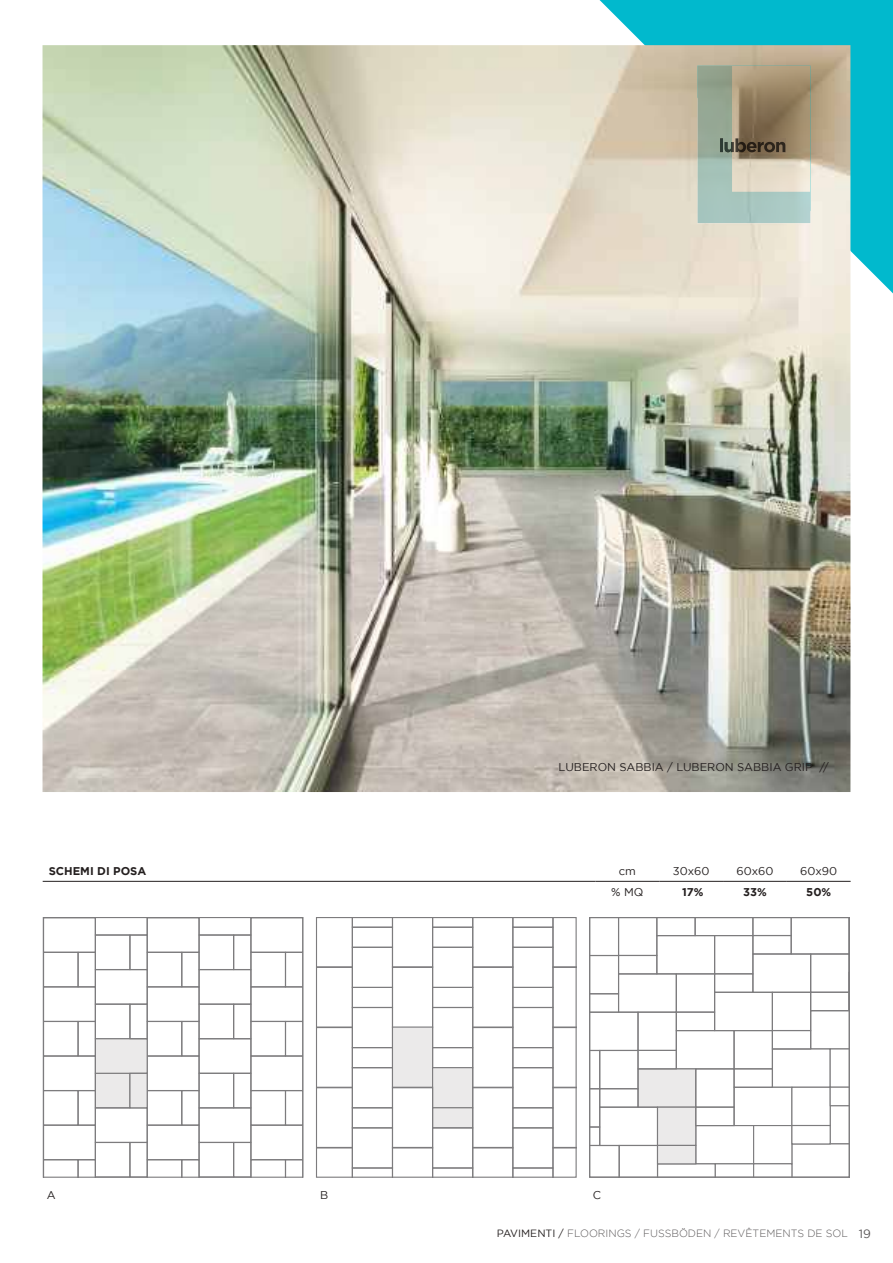
<style>
.page{position:relative;width:893px;height:1263px;background:#fff}
.page>*{position:absolute;margin:0;border:0;box-sizing:border-box;transform-origin:0 0}
.t1{font:11.25px "Gotham";color:#241f1f}
.t2{font:700 11.25px "Gotham";color:#241f1f}
.t3{font:300 10.5px "Gotham";color:#5a5758}
.s1{font-weight:400;color:#241f1f}
.s2{font-weight:400;font-size:12px}
</style>
<div class="page">
<svg style="left:599px;top:0;width:294px;height:306px;background:#1dc0d2"></svg>
<img style="left:43px;top:45px;width:807px;height:747px">
<img style="left:697px;top:66px;width:113px;height:157px">
<img style="left:720px;top:138px;width:65px;height:14px">
<hr style="left:0;top:1029px;width:1px;height:149px;background:#ebeaea">
<hr style="left:43px;top:881px;width:552px;height:1px;background:#241f1f">
<hr style="left:595px;top:881px;width:64px;height:1px;background:#241f1f">
<hr style="left:659px;top:881px;width:64px;height:1px;background:#241f1f">
<hr style="left:723px;top:881px;width:64px;height:1px;background:#241f1f">
<hr style="left:787px;top:881px;width:64px;height:1px;background:#241f1f">
<div style="left:43px;top:952px;width:36px;height:35px;border:1px solid #7d7c7e"></div>
<div style="left:250px;top:952px;width:36px;height:35px;border:1px solid #7d7c7e"></div>
<div style="left:95px;top:934px;width:35px;height:36px;border:1px solid #7d7c7e"></div>
<div style="left:199px;top:934px;width:35px;height:36px;border:1px solid #7d7c7e"></div>
<div style="left:43px;top:1021px;width:36px;height:35px;border:1px solid #7d7c7e"></div>
<div style="left:250px;top:1021px;width:36px;height:35px;border:1px solid #7d7c7e"></div>
<div style="left:43px;top:1090px;width:36px;height:36px;border:1px solid #7d7c7e"></div>
<div style="left:147px;top:1090px;width:35px;height:36px;border:1px solid #7d7c7e"></div>
<div style="left:250px;top:1090px;width:36px;height:36px;border:1px solid #7d7c7e"></div>
<div style="left:95px;top:1073px;width:35px;height:35px;background:#ebeaea"></div>
<div style="left:43px;top:917px;width:53px;height:36px;border:1px solid #7d7c7e"></div>
<div style="left:147px;top:917px;width:53px;height:36px;border:1px solid #7d7c7e"></div>
<div style="left:250px;top:917px;width:53px;height:36px;border:1px solid #7d7c7e"></div>
<svg style="left:95px;top:919px;width:53px;height:16px"></svg>
<svg style="left:199px;top:919px;width:52px;height:16px"></svg>
<div style="left:43px;top:986px;width:53px;height:36px;border:1px solid #7d7c7e"></div>
<div style="left:147px;top:986px;width:53px;height:36px;border:1px solid #7d7c7e"></div>
<div style="left:250px;top:986px;width:53px;height:36px;border:1px solid #7d7c7e"></div>
<div style="left:95px;top:969px;width:53px;height:36px;border:1px solid #7d7c7e"></div>
<div style="left:199px;top:969px;width:52px;height:36px;border:1px solid #7d7c7e"></div>
<div style="left:43px;top:1055px;width:53px;height:36px;border:1px solid #7d7c7e"></div>
<div style="left:147px;top:1055px;width:53px;height:36px;border:1px solid #7d7c7e"></div>
<div style="left:250px;top:1055px;width:53px;height:36px;border:1px solid #7d7c7e"></div>
<div style="left:95px;top:1038px;width:53px;height:36px;background:#ebeaea;border:1px solid #7d7c7e"></div>
<div style="left:199px;top:1038px;width:52px;height:36px;border:1px solid #7d7c7e"></div>
<div style="left:43px;top:1125px;width:53px;height:35px;border:1px solid #7d7c7e"></div>
<div style="left:147px;top:1125px;width:53px;height:35px;border:1px solid #7d7c7e"></div>
<div style="left:250px;top:1125px;width:53px;height:35px;border:1px solid #7d7c7e"></div>
<div style="left:95px;top:1107px;width:53px;height:36px;border:1px solid #7d7c7e"></div>
<div style="left:199px;top:1107px;width:52px;height:36px;border:1px solid #7d7c7e"></div>
<div style="left:78px;top:952px;width:18px;height:35px;border:1px solid #7d7c7e"></div>
<div style="left:181px;top:952px;width:19px;height:35px;border:1px solid #7d7c7e"></div>
<div style="left:285px;top:952px;width:18px;height:35px;border:1px solid #7d7c7e"></div>
<div style="left:129px;top:934px;width:19px;height:36px;border:1px solid #7d7c7e"></div>
<div style="left:233px;top:934px;width:18px;height:36px;border:1px solid #7d7c7e"></div>
<div style="left:78px;top:1021px;width:18px;height:35px;border:1px solid #7d7c7e"></div>
<div style="left:181px;top:1021px;width:19px;height:35px;border:1px solid #7d7c7e"></div>
<div style="left:285px;top:1021px;width:18px;height:35px;border:1px solid #7d7c7e"></div>
<div style="left:129px;top:1004px;width:19px;height:35px;border:1px solid #7d7c7e"></div>
<div style="left:233px;top:1004px;width:18px;height:35px;border:1px solid #7d7c7e"></div>
<div style="left:78px;top:1090px;width:18px;height:36px;border:1px solid #7d7c7e"></div>
<div style="left:181px;top:1090px;width:19px;height:36px;border:1px solid #7d7c7e"></div>
<div style="left:285px;top:1090px;width:18px;height:36px;border:1px solid #7d7c7e"></div>
<div style="left:129px;top:1073px;width:19px;height:35px;background:#ebeaea;border:1px solid #7d7c7e"></div>
<div style="left:233px;top:1073px;width:18px;height:35px;border:1px solid #7d7c7e"></div>
<svg style="left:45px;top:1159px;width:51px;height:17px"></svg>
<svg style="left:148px;top:1159px;width:52px;height:17px"></svg>
<svg style="left:251px;top:1159px;width:50px;height:17px"></svg>
<div style="left:129px;top:1142px;width:19px;height:35px;border:1px solid #7d7c7e"></div>
<div style="left:233px;top:1142px;width:18px;height:35px;border:1px solid #7d7c7e"></div>
<div style="left:43px;top:917px;width:260px;height:261px;border:1px solid #7d7c7e"></div>
<svg style="left:318px;top:919px;width:257px;height:257px"></svg>
<div style="left:316px;top:917px;width:261px;height:261px;border:1px solid #7d7c7e"></div>
<svg style="left:592px;top:919px;width:255px;height:256px"></svg>
<div style="left:589px;top:917px;width:261px;height:261px;border:1px solid #7d7c7e"></div>
<p class="t1" style="left:559px;top:763px;width:272px">LUBERON SABBIA / LUBERON SABBIA GRIP //</p>
<p class="t2" style="left:49px;top:867px;width:99px">SCHEMI DI POSA</p>
<p class="t1" style="left:619px;top:867px;width:19px">cm</p>
<p class="t1" style="left:673px;top:867px;width:38px">30x60</p>
<p class="t1" style="left:736px;top:867px;width:39px">60x60</p>
<p class="t1" style="left:800px;top:867px;width:39px">60x90</p>
<p class="t1" style="left:611px;top:888px;width:34px">% MQ</p>
<p class="t2" style="left:682px;top:887px;width:23px">17%</p>
<p class="t2" style="left:743px;top:887px;width:25px">33%</p>
<p class="t2" style="left:806px;top:887px;width:26px">50%</p>
<p class="t1" style="left:47px;top:1191px;width:10px">A</p>
<p class="t1" style="left:320px;top:1191px;width:10px">B</p>
<p class="t1" style="left:593px;top:1191px;width:10px">C</p>
<p class="t3" style="left:497px;top:1227px;width:376px"><span class="s1">PAVIMENTI /</span> FLOORINGS / FUSSBÖDEN / REVÊTEMENTS DE SOL <span class="s2">19</span></p>
</div>
